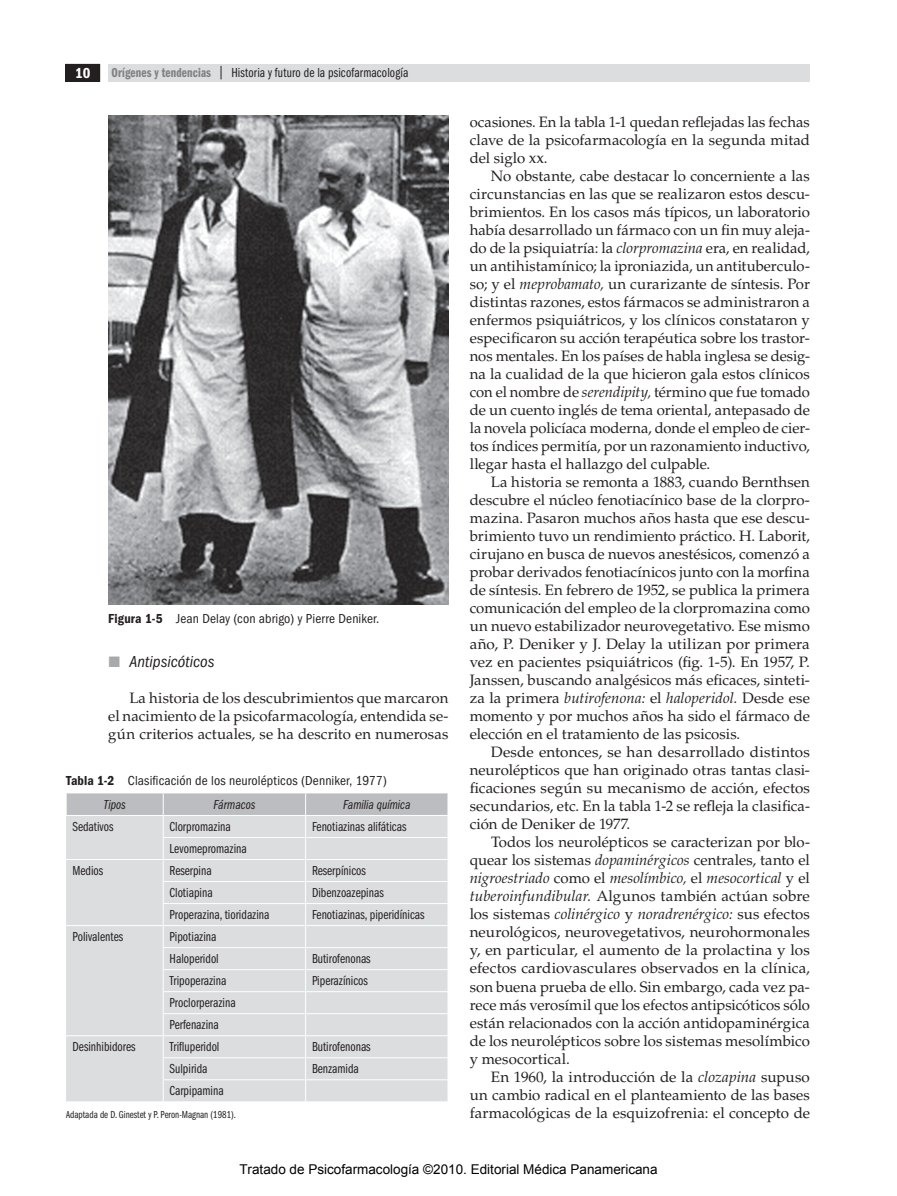
<style>
.page{position:relative;width:897px;height:1196px;background:#fff}
.page>*{position:absolute;margin:0;border:0;box-sizing:border-box;transform-origin:0 0}
.t1{font:italic condensed 16.5px "ITC Franklin Gothic Std";color:#231f20}
.t2{font:15px/18px "Palatino LT Std";color:#231f20;text-align:justify}
.t3{font:15px "ITC Franklin Gothic Std Dm Cd";color:#fff}
.t4{font:13.5px/22px "ITC Franklin Gothic Std Bk Cp";color:#231f20}
.t5{font:condensed 13.5px "ITC Franklin Gothic Std";letter-spacing:.01em;color:#231f20}
.t6{font:13.5px "Arial";color:#000}
.t7{font:13.5px "ITC Franklin Gothic Std Bk Cp It";color:#231f20}
.t8{font:10.5px "ITC Franklin Gothic Std Bk Cp";color:#231f20}
.s1{font-family:"ITC Franklin Gothic Std Dm Cp";color:#808285}
.s2{font-family:"ITC Franklin Gothic Std Dm Cd";font-stretch:normal}
.s3{color:#a8a9ad}
.s4{font-style:italic}
</style>
<div class="page">
<div style="left:66px;top:64px;width:34px;height:17px;background:#231f20"></div>
<div style="left:65px;top:64px;width:35px;height:18px;border:1px solid #231f20"></div>
<div style="left:108px;top:64px;width:702px;height:17px;background:#dcdddf"></div>
<img style="left:108px;top:115px;width:340px;height:489px">
<svg style="left:66px;top:793px;width:382px;height:308px;background:#dbdcde"></svg>
<p class="t3" style="left:75px;top:64px;width:17px">10</p>
<p class="t4" style="left:112px;top:61px;width:298px"><span class="s1">Orígenes y tendencias</span> | Historia y futuro de la psicofarmacología</p>
<p class="t5" style="left:108px;top:610px;width:273px"><span class="s2">Figura 1‑5</span> Jean Delay (con abrigo) y Pierre Deniker.</p>
<p class="t1" style="left:108px;top:652px;width:108px"><span class="s3">■</span> Antipsicóticos</p>
<p class="t2" style="left:108px;top:689px;width:342px;text-indent:21px">La historia de los descubrimientos que marcaron el nacimiento de la psicofarmacología, entendida se&shy;gún criterios actuales, se ha descrito en numerosas</p>
<p class="t5" style="left:66px;top:772px;width:322px"><span class="s2">Tabla 1‑2</span> Clasificación de los neurolépticos (Denniker, 1977)</p>
<p class="t7" style="left:104px;top:797px;width:24px">Tipos</p>
<p class="t7" style="left:213px;top:797px;width:43px">Fármacos</p>
<p class="t7" style="left:343px;top:797px;width:69px">Familia química</p>
<p class="t4" style="left:72px;top:815px;width:42px">Sedativos</p>
<p class="t4" style="left:170px;top:815px;width:63px">Clorpromazina</p>
<p class="t4" style="left:312px;top:815px;width:96px">Fenotiazinas alifáticas</p>
<p class="t4" style="left:170px;top:837px;width:79px">Levomepromazina</p>
<p class="t4" style="left:72px;top:859px;width:32px">Medios</p>
<p class="t4" style="left:170px;top:859px;width:44px">Reserpina</p>
<p class="t4" style="left:312px;top:859px;width:55px">Reserpínicos</p>
<p class="t4" style="left:170px;top:881px;width:44px">Clotiapina</p>
<p class="t4" style="left:312px;top:881px;width:73px">Dibenzoazepinas</p>
<p class="t4" style="left:170px;top:903px;width:101px">Properazina, tioridazina</p>
<p class="t4" style="left:312px;top:903px;width:114px">Fenotiazinas, piperidínicas</p>
<p class="t4" style="left:72px;top:925px;width:52px">Polivalentes</p>
<p class="t4" style="left:170px;top:925px;width:51px">Pipotiazina<br>Haloperidol</p>
<p class="t4" style="left:312px;top:947px;width:60px">Butirofenonas</p>
<p class="t4" style="left:170px;top:969px;width:58px">Tripoperazina</p>
<p class="t4" style="left:312px;top:969px;width:57px">Piperazínicos</p>
<p class="t4" style="left:170px;top:991px;width:68px">Proclorperazina<br>Perfenazina</p>
<p class="t4" style="left:72px;top:1035px;width:65px">Desinhibidores</p>
<p class="t4" style="left:170px;top:1035px;width:51px">Trifluperidol</p>
<p class="t4" style="left:312px;top:1035px;width:60px">Butirofenonas</p>
<p class="t4" style="left:170px;top:1057px;width:39px">Sulpirida</p>
<p class="t4" style="left:312px;top:1057px;width:48px">Benzamida</p>
<p class="t4" style="left:170px;top:1080px;width:56px">Carpipamina</p>
<p class="t8" style="left:66px;top:1108px;width:170px">Adaptada de D. Ginestet y P. Peron‑Magnan (1981).</p>
<p class="t2" style="left:470px;top:113px;width:342px">ocasiones. En la tabla 1‑1 quedan reflejadas las fechas clave de la psicofarmacología en la segunda mitad del siglo xx.</p>
<p class="t2" style="left:470px;top:167px;width:342px;text-indent:21px">No obstante, cabe destacar lo concerniente a las circunstancias en las que se realizaron estos descu&shy;brimientos. En los casos más típicos, un laboratorio había desarrollado un fármaco con un fin muy aleja&shy;do de la psiquiatría: la <span class="s4">clorpromazina</span> era, en realidad, un antihistamínico; la iproniazida, un antituberculo&shy;so; y el <span class="s4">meprobamato,</span> un curarizante de síntesis. Por distintas razones, estos fármacos se administraron a enfermos psiquiátricos, y los clínicos constataron y especificaron su acción terapéutica sobre los trastor&shy;nos mentales. En los países de habla inglesa se desig&shy;na la cualidad de la que hicieron gala estos clínicos con el nombre de <span class="s4">serendipity,</span> término que fue tomado de un cuento inglés de tema oriental, antepasado de la novela policíaca moderna, donde el empleo de cier&shy;tos índices permitía, por un razonamiento inductivo, llegar hasta el hallazgo del culpable.</p>
<p class="t2" style="left:470px;top:473px;width:342px;text-indent:21px">La historia se remonta a 1883, cuando Bernthsen descubre el núcleo fenotiacínico base de la clorpro&shy;mazina. Pasaron muchos años hasta que ese descu&shy;brimiento tuvo un rendimiento práctico. H. Laborit, cirujano en busca de nuevos anestésicos, comenzó a probar derivados fenotiacínicos junto con la morfina de síntesis. En febrero de 1952, se publica la primera comunicación del empleo de la clorpromazina como un nuevo estabilizador neurovegetativo. Ese mismo año, P. Deniker y J. Delay la utilizan por primera vez en pacientes psiquiátricos (fig. 1‑5). En 1957, P.<br>Janssen, buscando analgésicos más eficaces, sinteti&shy;za la primera <span class="s4">butirofenona:</span> el <span class="s4">haloperidol.</span> Desde ese momento y por muchos años ha sido el fármaco de elección en el tratamiento de las psicosis.</p>
<p class="t2" style="left:470px;top:743px;width:342px;text-indent:21px">Desde entonces, se han desarrollado distintos neurolépticos que han originado otras tantas clasi&shy;ficaciones según su mecanismo de acción, efectos secundarios, etc. En la tabla 1‑2 se refleja la clasifica&shy;ción de Deniker de 1977.</p>
<p class="t2" style="left:470px;top:833px;width:342px;text-indent:21px">Todos los neurolépticos se caracterizan por blo&shy;quear los sistemas <span class="s4">dopaminérgicos</span> centrales, tanto el <span class="s4">nigroestriado</span> como el <span class="s4">mesolímbico,</span> el <span class="s4">mesocortical</span> y el <span class="s4">tuberoinfundibular.</span> Algunos también actúan sobre los sistemas <span class="s4">colinérgico</span> y <span class="s4">noradrenérgico:</span> sus efectos neurológicos, neurovegetativos, neurohormonales y, en particular, el aumento de la prolactina y los efectos cardiovasculares observados en la clínica, son buena prueba de ello. Sin embargo, cada vez pa&shy;rece más verosímil que los efectos antipsicóticos sólo están relacionados con la acción antidopaminérgica de los neurolépticos sobre los sistemas mesolímbico y mesocortical.</p>
<p class="t2" style="left:470px;top:1067px;width:342px;text-indent:21px">En 1960, la introducción de la <span class="s4">clozapina</span> supuso un cambio radical en el planteamiento de las bases farmacológicas de la esquizofrenia: el concepto de</p>
<p class="t6" style="left:239px;top:1160px;width:420px">Tratado de Psicofarmacología ©2010. Editorial Médica Panamericana</p>
</div>
